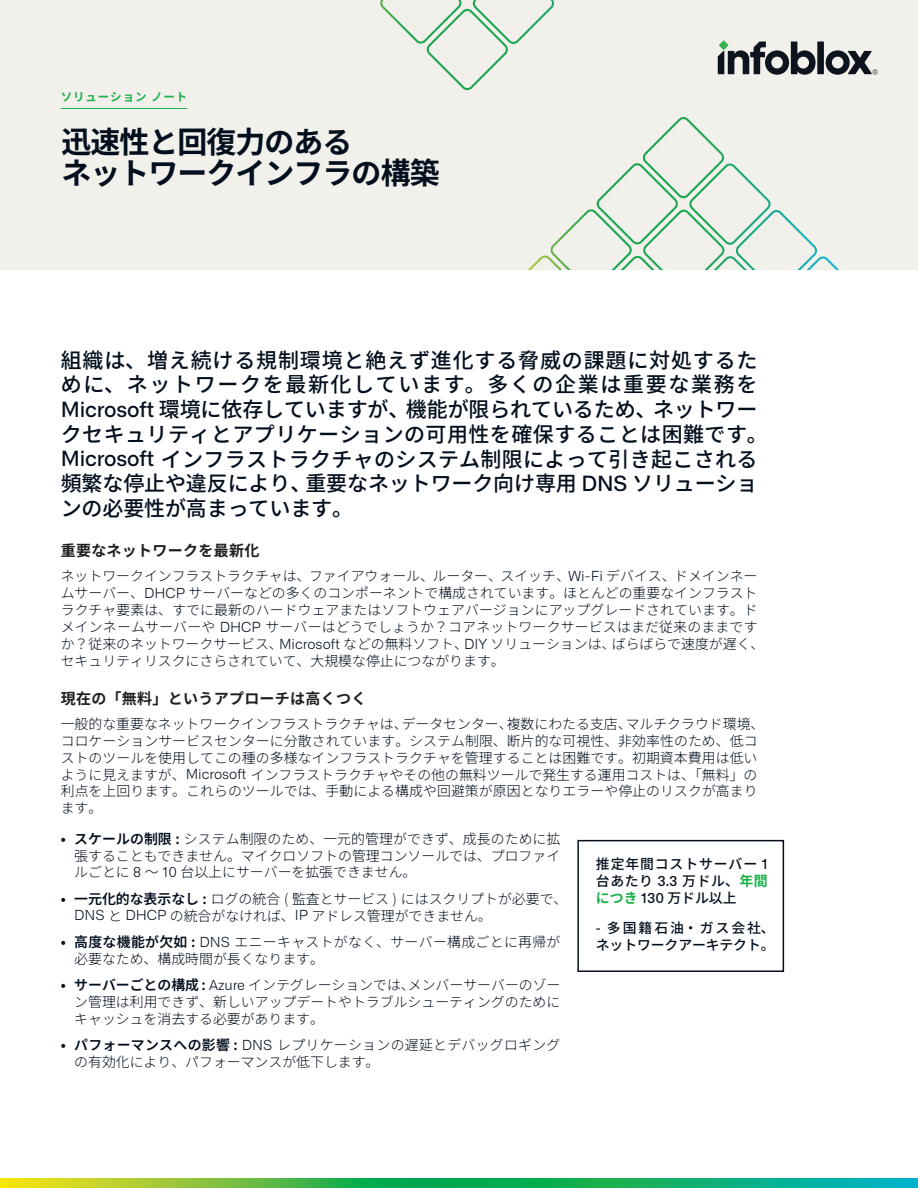
<style>
.page{position:relative;width:918px;height:1188px;background:#fff}
.page>*{position:absolute;margin:0;border:0;box-sizing:border-box;transform-origin:0 0}
.t1{font:700 30px/31.5px "Noto Sans JP";letter-spacing:-.03em;color:#030f1e}
.Section_Subheader{font:500 21px/24.8px "Noto Sans JP";letter-spacing:.015em;color:#030f1e}
.Section_header{font:700 15px "Noto Sans JP";letter-spacing:.02em;color:#231f20}
.body_text{font:300 13.8px/16.8px "Noto Sans JP";color:#030f1e}
.body_text-2{font:300 13.8px/16.8px "Noto Sans JP";letter-spacing:.02em;color:#030f1e}
.body_text-3{font:300 13.8px/16.8px "Noto Sans JP";letter-spacing:.025em;color:#030f1e}
.t2{font:500 13.8px/16.8px "Noto Sans JP";letter-spacing:.04em;color:#030f1e;text-align:justify}
.t3{font:500 13.8px/16.8px "Noto Sans JP";letter-spacing:-.01em;color:#030f1e}
.t4{font:700 11.55px "Noto Sans JP";letter-spacing:.08em;color:#1eb14b}
.s1{font-family:"Alliance No.1"}
.s2{font-weight:600}
.s3{font-weight:700;color:#1eb14b}
</style>
<div class="page">
<div style="left:0;top:0;width:918px;height:270px;background:#f1f0eb"></div>
<svg style="left:380px;top:0;width:174px;height:90px"></svg>
<svg style="left:528px;top:117px;width:311px;height:153px"></svg>
<hr style="left:61px;top:108px;width:126px;height:1px;background:#1eb14b">
<svg style="left:0;top:1179px;width:918px;height:9px;background:#3db859"></svg>
<div style="left:817px;top:41px;width:7px;height:33px;background:#0d141d"></div>
<svg style="left:826px;top:50px;width:52px;height:25px"></svg>
<svg style="left:718px;top:41px;width:98px;height:34px"></svg>
<div style="left:577px;top:840px;width:207px;height:132px;border:2px solid #030f1e"></div>
<p class="t4" style="left:61px;top:91px;width:128px">ソリューション ノート</p>
<p class="t1" style="left:61px;top:127px;width:380px">迅速性と回復力のある<br>ネットワークインフラの構築</p>
<p class="Section_Subheader" style="left:61px;top:348px;width:709px">組織は、増え続ける規制環境と絶えず進化する脅威の課題に対処するために、ネットワークを最新化しています。多くの企業は重要な業務を<span class="s1">Microsoft</span> 環境に依存していますが、機能が限られているため、ネットワークセキュリティとアプリケーションの可用性を確保することは困難です。<span class="s1">Microsoft</span> インフラストラクチャのシステム制限によって引き起こされる頻繁な停止や違反により、重要なネットワーク向け専用 <span class="s1">DNS</span> ソリューションの必要性が高まっています。</p>
<p class="Section_header" style="left:61px;top:542px;width:200px">重要なネットワークを最新化</p>
<p class="body_text" style="left:61px;top:568px;width:705px">ネットワークインフラストラクチャは、ファイアウォール、ルーター、スイッチ、<span class="s1">Wi-Fi</span> デバイス、ドメインネームサーバー、<span class="s1">DHCP</span> サーバーなどの多くのコンポーネントで構成されています。ほとんどの重要なインフラストラクチャ要素は、すでに最新のハードウェアまたはソフトウェアバージョンにアップグレードされています。ドメインネームサーバーや <span class="s1">DHCP</span> サーバーはどうでしょうか？コアネットワークサービスはまだ従来のままですか？従来のネットワークサービス、<span class="s1">Microsoft</span> などの無料ソフト、<span class="s1">DIY</span> ソリューションは、ばらばらで速度が遅く、セキュリティリスクにさらされていて、大規模な停止につながります。</p>
<p class="Section_header" style="left:61px;top:690px;width:307px">現在の「無料」というアプローチは高くつく</p>
<p class="body_text" style="left:61px;top:716px;width:705px">一般的な重要なネットワークインフラストラクチャは、データセンター、複数にわたる支店、マルチクラウド環境、コロケーションサービスセンターに分散されています。システム制限、断片的な可視性、非効率性のため、低コストのツールを使用してこの種の多様なインフラストラクチャを管理することは困難です。初期資本費用は低いように見えますが、<span class="s1">Microsoft</span> インフラストラクチャやその他の無料ツールで発生する運用コストは、「無料」の利点を上回ります。これらのツールでは、手動による構成や回避策が原因となりエラーや停止のリスクが高まります。</p>
<p class="body_text" style="left:74px;top:831px;width:488px;text-align:justify;text-indent:-14px"><span class="s2">• スケールの制限 :</span> システム制限のため、一元的管理ができず、成長のために拡張することもできません。マイクロソフトの管理コンソールでは、プロファイルごとに <span class="s1">8</span> ～ <span class="s1">10</span> 台以上にサーバーを拡張できません。</p>
<p class="body_text" style="left:74px;top:891px;width:495px;text-indent:-14px"><span class="s2">• 一元化的な表示なし :</span> ログの統合 ( 監査とサービス ) にはスクリプトが必要で、<br><span class="s1">DNS</span> と <span class="s1">DHCP</span> の統合がなければ、<span class="s1">IP</span> アドレス管理ができません。</p>
<p class="body_text-3" style="left:74px;top:934px;width:488px;text-indent:-14px"><span class="s2">• 高度な機能が欠如 :</span> <span class="s1">DNS</span> エニーキャストがなく、サーバー構成ごとに再帰が必要なため、構成時間が長くなります。</p>
<p class="body_text" style="left:74px;top:977px;width:488px;text-align:justify;text-indent:-14px"><span class="s2">• サーバーごとの構成 :</span> <span class="s1">Azure</span> インテグレーションでは、メンバーサーバーのゾーン管理は利用できず、新しいアップデートやトラブルシューティングのためにキャッシュを消去する必要があります。</p>
<p class="body_text-2" style="left:74px;top:1037px;width:488px;text-indent:-14px"><span class="s2">• パフォーマンスへの影響 :</span> <span class="s1">DNS</span> レプリケーションの遅延とデバッグロギングの有効化により、パフォーマンスが低下します。</p>
<p class="t2" style="left:596px;top:856px;width:173px">推定年間コストサーバー <span class="s1">1</span>台あたり <span class="s1">3.3</span> 万ドル、<span class="s3">年間につき</span> <span class="s1">130</span> 万ドル以上</p>
<p class="t3" style="left:596px;top:920px;width:180px">- 多国籍石油・ガス会社、ネットワークアーキテクト。</p>
</div>
